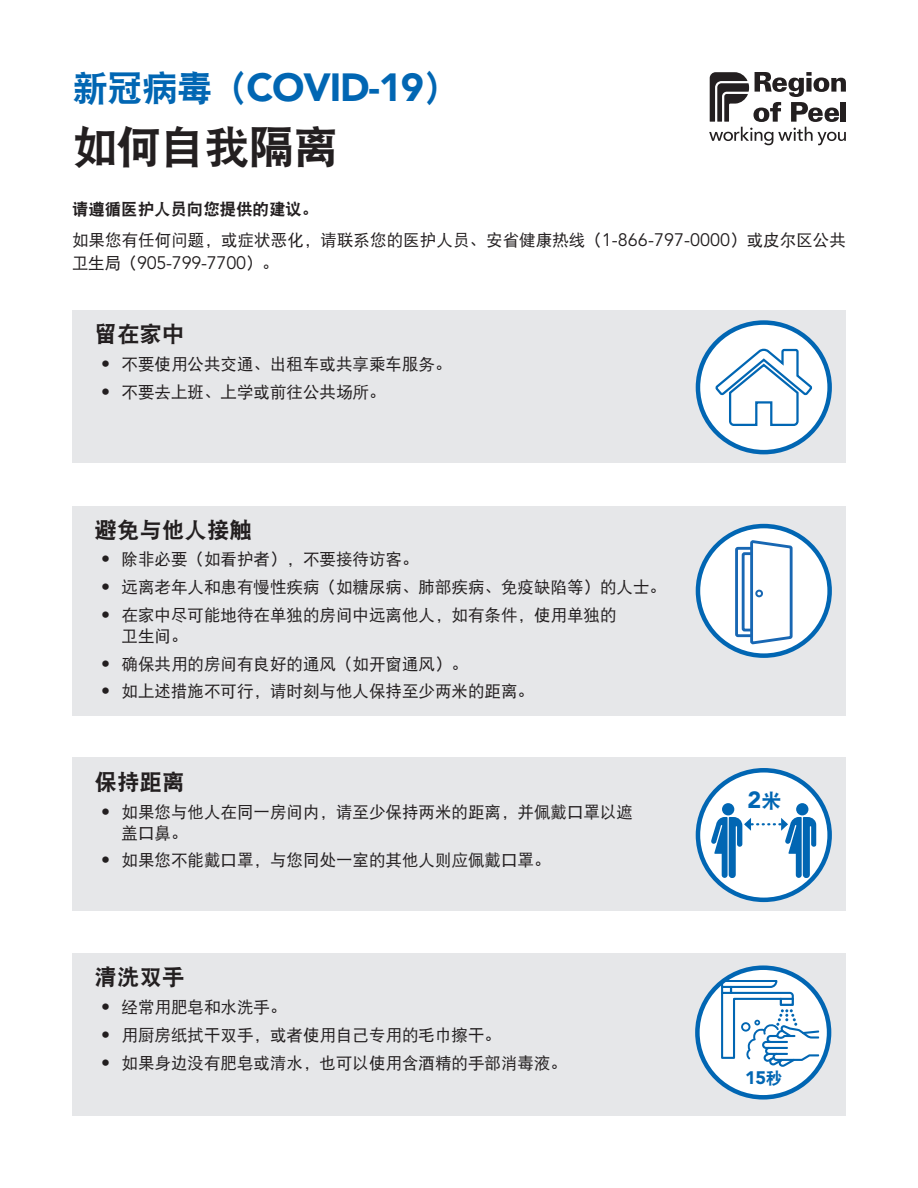
<style>
.page{position:relative;width:918px;height:1188px;background:#fff}
.page>*{position:absolute;margin:0;border:0;box-sizing:border-box;transform-origin:0 0}
.t1{font:45px "DFP Hei W9";letter-spacing:-.015em;color:#231f20}
.t2{font:900 39px "Avenir LT Std";letter-spacing:-.03em;color:#0166b3}
.t3{font:900 23.4px "Avenir LT Std";color:#0166b3}
.t4{font:22.5px "DFP Hei W9";color:#231f20}
.T1{font:18px "Avenir LT Std";letter-spacing:-.015em;color:#231f20}
.t5{font:900 18px "Avenir LT Std";color:#0166b3}
.UL{font:16.5px/21px "DFP Hei W5";color:#231f20}
.T1-2{font:16.5px "DFP Hei W5";letter-spacing:.005em;color:#231f20}
.T1-3{font:16.5px "DFP Hei W9";letter-spacing:-.005em;color:#231f20}
.s1{font-family:"DFP Hei W9";font-weight:400;font-size:36px}
.s2{font-family:"Avenir LT Std";font-size:18px}
.s3{font-family:"DFP Hei W5";font-size:16.5px}
.s4{font-family:"DFP Hei W9";font-weight:400;font-size:19.95px}
.s5{font-family:"DFP Hei W9";font-weight:400;font-size:16.5px}
</style>
<div class="page">
<svg style="left:709px;top:72px;width:137px;height:73px"></svg>
<div style="left:72px;top:758px;width:774px;height:153px;background:#e6e7e9"></div>
<div style="left:698px;top:770px;width:132px;height:130px;background:#fff;border-radius:50%"></div>
<div style="left:722px;top:803px;width:12px;height:12px;background:#0166b3;border-radius:50%"></div>
<div style="left:796px;top:803px;width:12px;height:12px;background:#0166b3;border-radius:50%"></div>
<svg style="left:711px;top:817px;width:106px;height:61px"></svg>
<div style="left:696px;top:768px;width:136px;height:134px;border:4px solid #0166b3;border-radius:50%"></div>
<div style="left:72px;top:310px;width:774px;height:153px;background:#e6e7e9"></div>
<div style="left:698px;top:323px;width:132px;height:129px;background:#fff;border-radius:50%"></div>
<svg style="left:716px;top:349px;width:96px;height:77px"></svg>
<div style="left:696px;top:320px;width:136px;height:134px;border:4px solid #0166b3;border-radius:50%"></div>
<div style="left:72px;top:506px;width:774px;height:209px;background:#e6e7e9"></div>
<div style="left:698px;top:526px;width:132px;height:130px;background:#fff;border-radius:50%"></div>
<svg style="left:735px;top:540px;width:58px;height:104px"></svg>
<div style="left:755px;top:590px;width:8px;height:7px;border:2px solid #1867b3;border-radius:50%"></div>
<div style="left:696px;top:524px;width:136px;height:134px;border:4px solid #0166b3;border-radius:50%"></div>
<div style="left:72px;top:953px;width:774px;height:163px;background:#e6e7e9"></div>
<svg style="left:697px;top:968px;width:132px;height:129px;background:#e0ecf5"></svg>
<svg style="left:721px;top:980px;width:98px;height:87px;background:#c7ddee"></svg>
<div style="left:695px;top:965px;width:136px;height:135px;border:4px solid #0166b3;border-radius:50%"></div>
<h2 class="t2" style="left:72px;top:64px;width:388px"><span class="s1">新冠病毒（</span>COVID-19<span class="s1">）</span></h2>
<h1 class="t1" style="left:72px;top:123px;width:268px">如何自我隔离</h1>
<p class="T1-3" style="left:72px;top:200px;width:248px">请遵循医护人员向您提供的建议。</p>
<p class="T1-2" style="left:72px;top:232px;width:776px">如果您有任何问题，或症状恶化，请联系您的医护人员、安省健康热线（<span class="s2">1-866-797-0000</span>）或皮尔区公共</p>
<p class="T1" style="left:72px;top:252px;width:208px"><span class="s3">卫生局（</span>905-799-7700<span class="s3">）。</span></p>
<p class="t4" style="left:94px;top:322px;width:91px">留在家中</p>
<p class="UL" style="left:101px;top:353px;width:352px"><span class="s2">•</span> 不要使用公共交通、出租车或共享乘车服务。</p>
<p class="UL" style="left:101px;top:381px;width:286px"><span class="s2">•</span> 不要去上班、上学或前往公共场所。</p>
<p class="t4" style="left:94px;top:517px;width:159px">避免与他人接触</p>
<p class="UL" style="left:101px;top:549px;width:319px"><span class="s2">•</span> 除非必要（如看护者），不要接待访客。</p>
<p class="UL" style="left:101px;top:576px;width:566px"><span class="s2">•</span> 远离老年人和患有慢性疾病（如糖尿病、肺部疾病、免疫缺陷等）的人士。</p>
<p class="UL" style="left:122px;top:604px;width:496px;text-indent:-20px"><span class="s2">•</span> 在家中尽可能地待在单独的房间中远离他人，如有条件，使用单独的卫生间。</p>
<p class="UL" style="left:101px;top:653px;width:368px"><span class="s2">•</span> 确保共用的房间有良好的通风（如开窗通风）。</p>
<p class="UL" style="left:101px;top:681px;width:434px"><span class="s2">•</span> 如上述措施不可行，请时刻与他人保持至少两米的距离。</p>
<p class="t4" style="left:94px;top:770px;width:91px">保持距离</p>
<p class="UL" style="left:122px;top:801px;width:513px;text-indent:-20px"><span class="s2">•</span> 如果您与他人在同一房间内，请至少保持两米的距离，并佩戴口罩以遮盖口鼻。</p>
<p class="UL" style="left:101px;top:850px;width:451px"><span class="s2">•</span> 如果您不能戴口罩，与您同处一室的其他人则应佩戴口罩。</p>
<p class="t4" style="left:94px;top:965px;width:91px">清洗双手</p>
<p class="UL" style="left:101px;top:996px;width:187px"><span class="s2">•</span> 经常用肥皂和水洗手。</p>
<p class="UL" style="left:101px;top:1024px;width:401px"><span class="s2">•</span> 用厨房纸拭干双手，或者使用自己专用的毛巾擦干。</p>
<p class="UL" style="left:101px;top:1052px;width:467px"><span class="s2">•</span> 如果身边没有肥皂或清水，也可以使用含酒精的手部消毒液。</p>
<p class="t3" style="left:748px;top:786px;width:35px">2<span class="s4">米</span></p>
<h5 class="t5" style="left:745px;top:1066px;width:38px">15<span class="s5">秒</span></h5>
</div>
